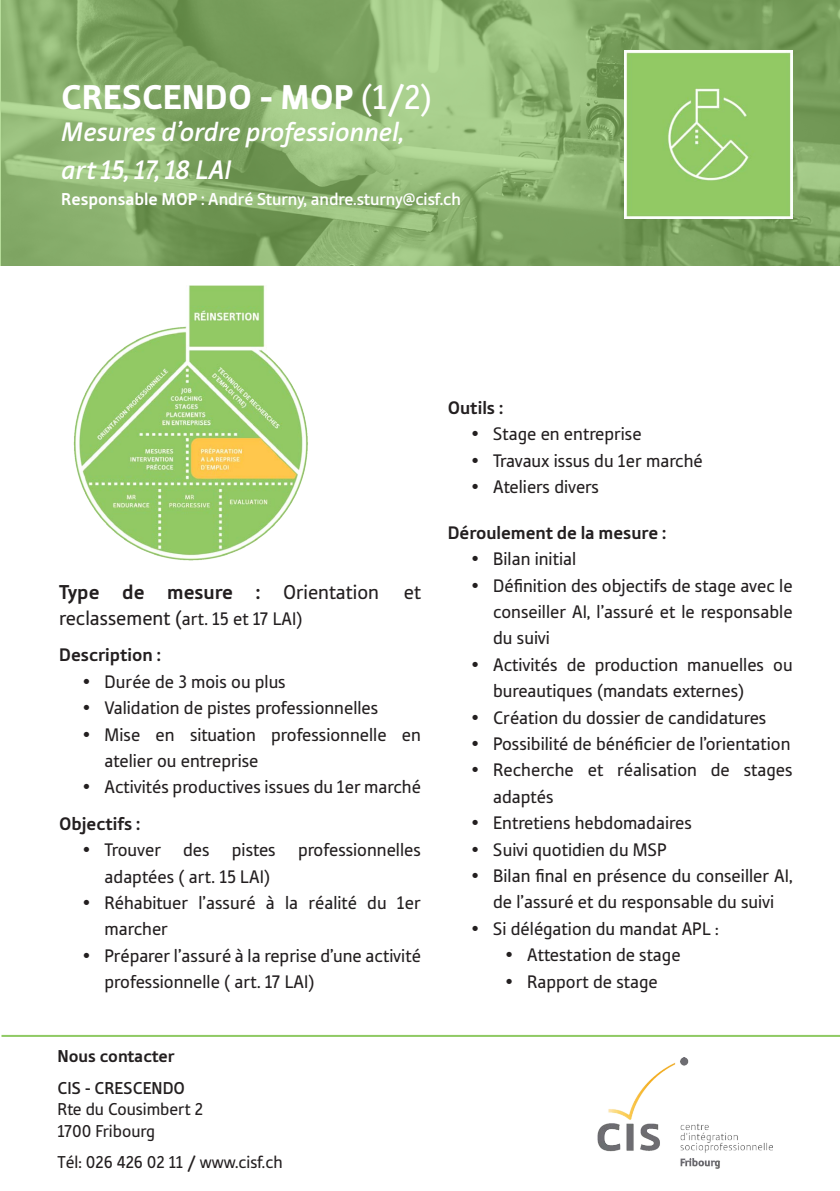
<style>
.page{position:relative;width:840px;height:1191px;background:#fff}
.page>*{position:absolute;margin:0;border:0;box-sizing:border-box;transform-origin:0 0}
.t1{font:900 36px "Tabula ITC Std";color:#fff}
.t2{font:italic 500 28px "Tabula ITC Std";color:#fff}
.t3{font:700 21px "Tabula ITC Std";color:#231f20}
.t4{font:19px/26.4px "Tabula ITC Std";color:#231f20}
.t5{font:700 19px "Tabula ITC Std";color:#231f20}
.t6{font:18px "Tabula ITC Std";color:#231f20}
.t7{font:500 18px "Tabula ITC Std";color:#fff}
.t8{font:700 18px "Tabula ITC Std";color:#231f20}
.t9{font:500 18px "Tabula ITC Std";color:#231f20}
.s1{font-weight:400}
.s2{font-weight:700}
.s3{font-size:21px}
</style>
<div class="page">
<svg style="left:0;top:0;width:839px;height:265px;background:#88ae6c"></svg>
<img style="left:73px;top:285px;width:235px;height:276px">
<img style="left:624px;top:50px;width:168px;height:168px">
<img style="left:597px;top:1057px;width:174px;height:112px">
<hr style="left:2px;top:1035px;width:837px;height:2px;background:#8fca64">
<p class="t1" style="left:61px;top:75px;width:372px">CRESCENDO - MOP <span class="s1">(1/2)</span></p>
<p class="t2" style="left:61px;top:115px;width:344px">Mesures d’ordre professionnel,</p>
<p class="t2" style="left:61px;top:154px;width:172px">art 15, 17, 18 LAI</p>
<p class="t7" style="left:61px;top:189px;width:401px"><span class="s2">Responsable MOP</span> : André Sturny, andre.sturny@cisf.ch</p>
<p class="t3" style="left:59px;top:579px;width:363px">Type de mesure : <span class="s1">Orientation et</span></p>
<p class="t4" style="left:59px;top:605px;width:245px"><span class="s3">reclassement (</span>art. 15 et 17 LAI)</p>
<p class="t5" style="left:59px;top:644px;width:103px">Description :</p>
<p class="t4" style="left:82px;top:668px;width:205px">• Durée de 3 mois ou plus</p>
<p class="t4" style="left:82px;top:694px;width:298px">• Validation de pistes professionnelles</p>
<p class="t4" style="left:104px;top:721px;width:318px;text-indent:-23px">• Mise en situation professionnelle en atelier ou entreprise</p>
<p class="t4" style="left:82px;top:773px;width:340px">• Activités productives issues du 1er marché</p>
<p class="t5" style="left:59px;top:812px;width:83px">Objectifs :</p>
<p class="t4" style="left:104px;top:836px;width:318px;text-indent:-23px">• Trouver des pistes professionnelles adaptées ( art. 15 LAI)</p>
<p class="t4" style="left:104px;top:889px;width:318px;text-indent:-23px">• Réhabituer l’assuré à la réalité du 1er marcher</p>
<p class="t4" style="left:104px;top:942px;width:318px;text-indent:-23px">• Préparer l’assuré à la reprise d’une activité professionnelle ( art. 17 LAI)</p>
<p class="t8" style="left:57px;top:1045px;width:119px">Nous contacter</p>
<p class="t9" style="left:57px;top:1077px;width:129px">CIS - CRESCENDO</p>
<p class="t6" style="left:57px;top:1098px;width:147px">Rte du Cousimbert 2</p>
<p class="t6" style="left:57px;top:1120px;width:99px">1700 Fribourg</p>
<p class="t6" style="left:57px;top:1151px;width:226px">Tél: 026 426 02 11 / www.cisf.ch</p>
<p class="t5" style="left:447px;top:396px;width:57px">Outils :</p>
<p class="t4" style="left:470px;top:420px;width:172px">• Stage en entreprise</p>
<p class="t4" style="left:470px;top:447px;width:234px">• Travaux issus du 1er marché</p>
<p class="t4" style="left:470px;top:473px;width:130px">• Ateliers divers</p>
<p class="t5" style="left:447px;top:521px;width:220px">Déroulement de la mesure :</p>
<p class="t4" style="left:470px;top:545px;width:107px">• Bilan initial</p>
<p class="t4" style="left:493px;top:572px;width:301px;text-align:justify;text-indent:-23px">• Définition des objectifs de stage avec le conseiller AI, l’assuré et le responsable du suivi</p>
<p class="t4" style="left:493px;top:651px;width:301px;text-indent:-23px">• Activités de production manuelles ou bureautiques (mandats externes)</p>
<p class="t4" style="left:470px;top:704px;width:297px">• Création du dossier de candidatures</p>
<p class="t4" style="left:470px;top:730px;width:321px">• Possibilité de bénéficier de l’orientation</p>
<p class="t4" style="left:493px;top:756px;width:301px;text-indent:-23px">• Recherche et réalisation de stages adaptés</p>
<p class="t4" style="left:470px;top:809px;width:223px">• Entretiens hebdomadaires</p>
<p class="t4" style="left:470px;top:836px;width:198px">• Suivi quotidien du MSP</p>
<p class="t4" style="left:470px;top:862px;width:323px;text-align:center">• Bilan final en présence du conseiller AI, de l’assuré et du responsable du suivi</p>
<p class="t4" style="left:470px;top:915px;width:249px">• Si délégation du mandat APL :</p>
<p class="t4" style="left:504px;top:941px;width:177px">• Attestation de stage</p>
<p class="t4" style="left:504px;top:968px;width:155px">• Rapport de stage</p>
</div>
